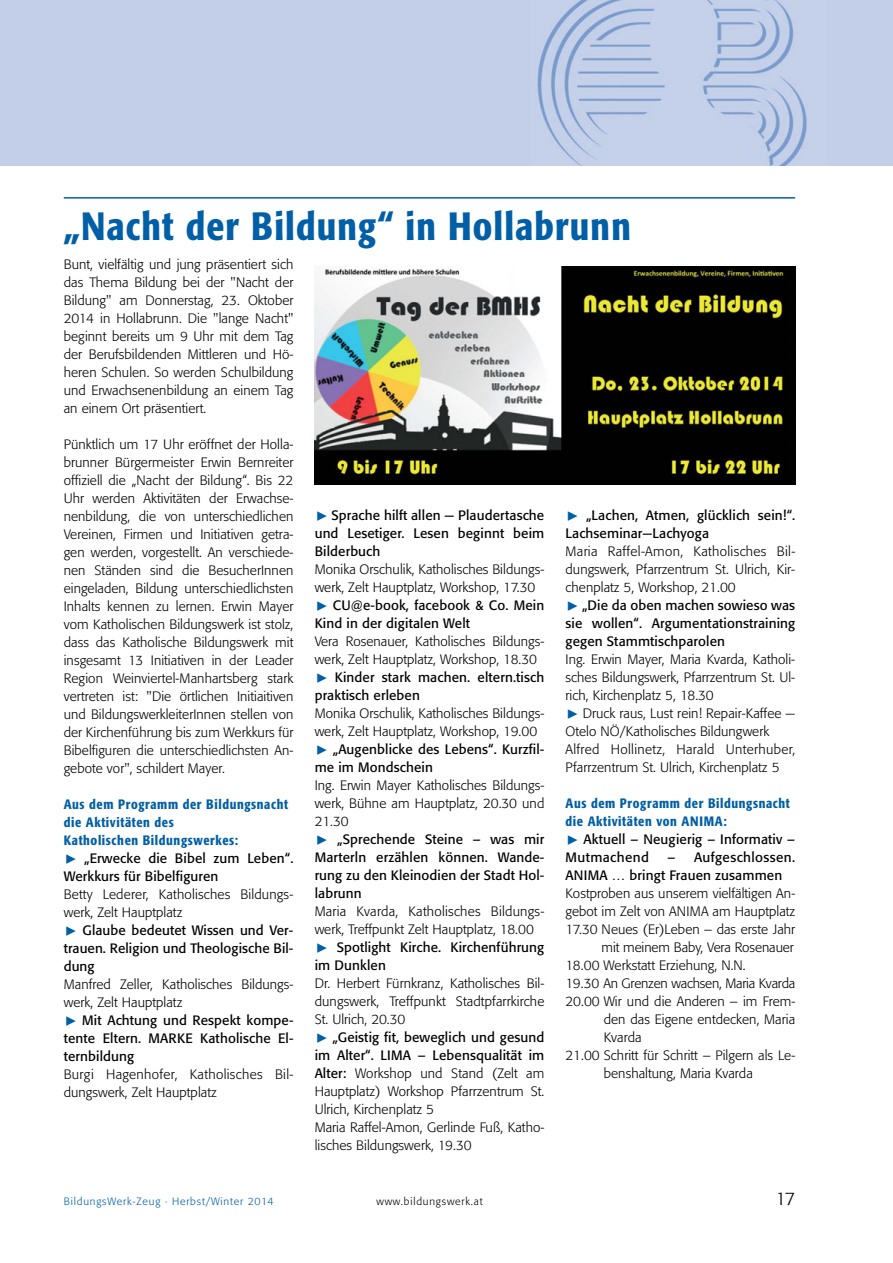
<style>
.page{position:relative;width:893px;height:1263px;background:#fff}
.page>*{position:absolute;margin:0;border:0;box-sizing:border-box;transform-origin:0 0}
.t1{font:500 condensed 39px "Formata";letter-spacing:.03em;color:#005fa6}
.t2{font:300 18px "Formata";color:#000}
.t3{font:300 13.5px/18px "Formata";letter-spacing:.005em;color:#000}
.t4{font:13.5px/18px "Formata";letter-spacing:.01em;color:#000}
.t5{font:500 condensed 13.5px/18px "Formata";letter-spacing:.045em;color:#005fa6}
.t6{font:300 13.5px/18px "Formata";letter-spacing:.025em;color:#000}
.t7{font:300 13.5px "Formata";letter-spacing:-.015em;color:#000}
.t8{font:300 10.5px "Formata";letter-spacing:.08em;color:#005fa6}
.t9{font:300 10.5px "Formata";letter-spacing:.08em;color:#000}
.s1{font-family:"The Sans C4 s";font-weight:200;font-stretch:normal}
.s2{font-weight:400;font-stretch:normal;color:#000}
.s3{font-weight:300}
.s4{font-family:"The Sans C4 s";font-weight:200;color:#005fa6}
.s5{font-weight:400}
</style>
<div class="page">
<hr style="left:64px;top:197px;width:731px;height:2px;background:#005fa6">
<div style="left:0;top:0;width:893px;height:166px;background:#c3cee8"></div>
<img style="left:537px;top:0;width:270px;height:166px">
<img style="left:315px;top:267px;width:480px;height:218px">
<h1 class="t1" style="left:64px;top:211px;width:568px">„Nacht der Bildung“ in Hollabrunn</h1>
<p class="t3" style="left:64px;top:256px;width:231px;text-align:justify">Bunt, vielfältig und jung präsentiert sich das Thema Bildung bei der "Nacht der Bildung" am Donnerstag, 23. Oktober 2014 in Hollabrunn. Die "lange Nacht" beginnt bereits um 9 Uhr mit dem Tag der Berufsbildenden Mittleren und Hö&shy;heren Schulen. So werden Schulbildung und Erwachsenenbildung an einem Tag an einem Ort präsentiert.</p>
<p class="t3" style="left:64px;top:436px;width:231px;text-align:justify">Pünktlich um 17 Uhr eröffnet der Holla&shy;brunner Bürgermeister Erwin Bernreiter offiziell die „Nacht der Bildung“. Bis 22<br>Uhr werden Aktivitäten der Erwachse&shy;nenbildung, die von unterschiedlichen Vereinen, Firmen und Initiativen getra&shy;gen werden, vorgestellt. An verschiede&shy;nen Ständen sind die BesucherInnen eingeladen, Bildung unterschiedlichsten Inhalts kennen zu lernen. Erwin Mayer vom Katholischen Bildungswerk ist stolz, dass das Katholische Bildungswerk mit insgesamt 13 Initiativen in der Leader Region Weinviertel-Manhartsberg stark vertreten ist: "Die örtlichen Initiaitiven und BildungswerkleiterInnen stellen von der Kirchenführung bis zum Werkkurs für Bibelfiguren die unterschiedlichsten An&shy;gebote vor", schildert Mayer.</p>
<p class="t5" style="left:64px;top:796px;width:231px">Aus dem Programm der Bildungsnacht die Aktivitäten des<br>Katholischen Bildungswerkes:<br><span class="s1">▶</span> <span class="s2">„Erwecke die Bibel zum Leben“.<br>Werkkurs für Bibelfiguren</span></p>
<p class="t4" style="left:64px;top:886px;width:231px"><span class="s3">Betty Lederer, Katholisches Bildungs&shy;werk, Zelt Hauptplatz<br></span><span class="s4">▶</span> Glaube bedeutet Wissen und Ver&shy;trauen. Religion und Theologische Bil&shy;dung</p>
<p class="t4" style="left:64px;top:976px;width:231px"><span class="s3">Manfred Zeller, Katholisches Bildungs&shy;werk, Zelt Hauptplatz<br></span><span class="s4">▶</span> Mit Achtung und Respekt kompe&shy;tente Eltern. MARKE Katholische El&shy;ternbildung</p>
<p class="t6" style="left:64px;top:1066px;width:231px">Burgi Hagenhofer, Katholisches Bil&shy;dungswerk, Zelt Hauptplatz</p>
<p class="t4" style="left:566px;top:508px;width:231px"><span class="s4">▶</span> „Lachen, Atmen, glücklich sein!“.<br>Lachseminar—Lachyoga</p>
<p class="t3" style="left:566px;top:544px;width:231px">Maria Raffel-Amon, Katholisches Bil&shy;dungswerk, Pfarrzentrum St. Ulrich, Kir&shy;chenplatz 5, Workshop, 21.00<br><span class="s4">▶</span> <span class="s5">„Die da oben machen sowieso was sie wollen“. Argumentationstraining gegen Stammtischparolen</span></p>
<p class="t3" style="left:566px;top:652px;width:231px">Ing. Erwin Mayer, Maria Kvarda, Katholi&shy;sches Bildungswerk, Pfarrzentrum St. Ul&shy;rich, Kirchenplatz 5, 18.30<br><span class="s4">▶</span> Druck raus, Lust rein! Repair-Kaffee — Otelo NÖ/Katholisches Bildungwerk Alfred Hollinetz, Harald Unterhuber, Pfarrzentrum St. Ulrich, Kirchenplatz 5</p>
<p class="t5" style="left:566px;top:796px;width:231px">Aus dem Programm der Bildungsnacht die Aktivitäten von ANIMA:<br><span class="s1">▶</span> <span class="s2">Aktuell – Neugierig – Informativ –<br>Mutmachend</span></p>
<p class="t4" style="left:315px;top:508px;width:231px;text-align:justify"><span class="s4">▶</span> Sprache hilft allen — Plaudertasche und Lesetiger. Lesen beginnt beim Bilderbuch</p>
<p class="t3" style="left:315px;top:562px;width:231px">Monika Orschulik, Katholisches Bildungs&shy;werk, Zelt Hauptplatz, Workshop, 17.30 <span class="s4">▶</span> <span class="s5">CU@e-book, facebook &amp; Co. Mein Kind in der digitalen Welt</span></p>
<p class="t3" style="left:315px;top:634px;width:231px">Vera Rosenauer, Katholisches Bildungs&shy;werk, Zelt Hauptplatz, Workshop, 18.30 <span class="s4">▶</span> <span class="s5">Kinder stark machen. eltern.tisch praktisch erleben</span></p>
<p class="t3" style="left:315px;top:706px;width:231px">Monika Orschulik, Katholisches Bildungs&shy;werk, Zelt Hauptplatz, Workshop, 19.00 <span class="s4">▶</span> <span class="s5">„Augenblicke des Lebens“. Kurzfil&shy;me im Mondschein</span></p>
<p class="t4" style="left:315px;top:778px;width:231px"><span class="s3">Ing. Erwin Mayer Katholisches Bildungs&shy;werk, Bühne am Hauptplatz, 20.30 und<br>21.30<br></span><span class="s4">▶</span> „Sprechende Steine – was mir<br>Marterln erzählen können. Wande&shy;rung zu den Kleinodien der Stadt Hol&shy;labrunn</p>
<p class="t3" style="left:315px;top:904px;width:231px">Maria Kvarda, Katholisches Bildungs&shy;werk, Treffpunkt Zelt Hauptplatz, 18.00 <span class="s4">▶</span> <span class="s5">Spotlight Kirche. Kirchenführung im Dunklen</span></p>
<p class="t3" style="left:315px;top:976px;width:231px">Dr. Herbert Fürnkranz, Katholisches Bil&shy;dungswerk, Treffpunkt Stadtpfarrkirche St. Ulrich, 20.30<br><span class="s4">▶</span> <span class="s5">„Geistig fit, beweglich und gesund im Alter“. LIMA – Lebensqualität im Alter:</span> Workshop und Stand (Zelt am Hauptplatz) Workshop Pfarrzentrum St.<br>Ulrich, Kirchenplatz 5<br>Maria Raffel-Amon, Gerlinde Fuß, Katho&shy;lisches Bildungswerk, 19.30</p>
<p class="t4" style="left:566px;top:850px;width:231px;text-indent:102px">– Aufgeschlossen.<br>ANIMA … bringt Frauen zusammen</p>
<p class="t3" style="left:566px;top:885px;width:231px">Kostproben aus unserem vielfältigen An-</p>
<p class="t3" style="left:566px;top:903px;width:231px">gebot im Zelt von ANIMA am Hauptplatz</p>
<p class="t3" style="left:566px;top:921px;width:231px">17.30 Neues (Er)Leben – das erste Jahr</p>
<p class="t3" style="left:602px;top:939px;width:194px">mit meinem Baby, Vera Rosenauer</p>
<p class="t3" style="left:566px;top:957px;width:182px">18.00 Werkstatt Erziehung, N.N.</p>
<p class="t7" style="left:566px;top:978px;width:231px">19.30 An Grenzen wachsen, Maria Kvarda</p>
<p class="t3" style="left:566px;top:993px;width:231px">20.00 Wir und die Anderen – im Frem-</p>
<p class="t3" style="left:604px;top:1011px;width:193px">den das Eigene entdecken, Maria</p>
<p class="t3" style="left:604px;top:1029px;width:39px">Kvarda</p>
<p class="t3" style="left:566px;top:1047px;width:231px">21.00 Schritt für Schritt – Pilgern als Le-</p>
<p class="t3" style="left:604px;top:1065px;width:150px">benshaltung, Maria Kvarda</p>
<p class="t8" style="left:64px;top:1197px;width:211px">BildungsWerk-Zeug · Herbst/Winter 2014</p>
<p class="t9" style="left:376px;top:1197px;width:108px">www.bildungswerk.at</p>
<h2 class="t2" style="left:775px;top:1191px;width:21px">17</h2>
</div>
